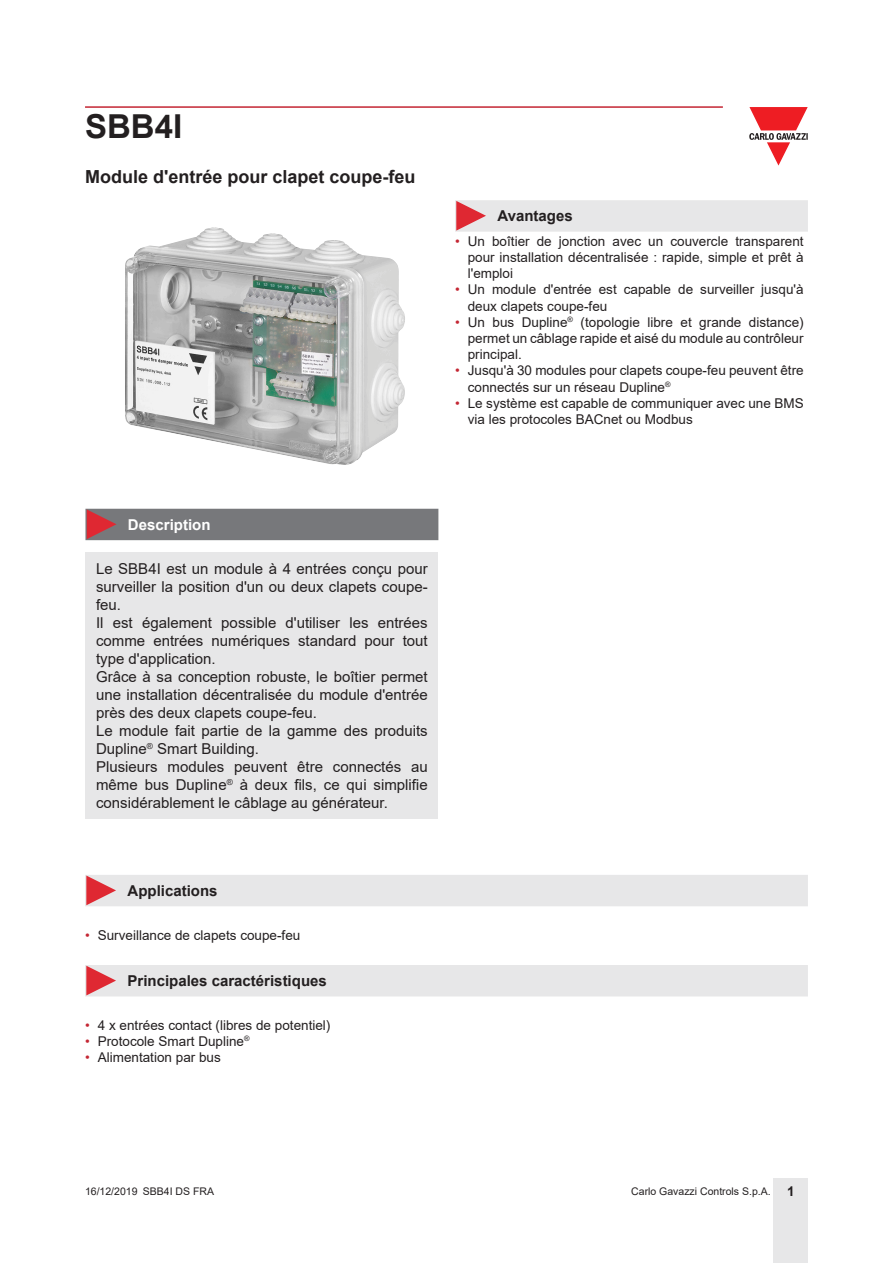
<style>
.page{position:relative;width:893px;height:1263px;background:#fff}
.page>*{position:absolute;margin:0;border:0;box-sizing:border-box;transform-origin:0 0}
.t1{font:700 33px "Arial";color:#231f20}
.Titolo02{font:700 18px "Arial";color:#231f20}
.Testo{font:15px/18px "Arial";color:#231f20;text-align:justify}
.Titolo03{font:700 15px "Arial";color:#231f20}
.Titolo04{font:700 15px "Arial";color:#fff}
.t2{font:13.5px/16.2px "Arial";color:#231f20}
.t3{font:10.5px "Arial";color:#231f20}
.s1{color:#c42633}
.s2{font-weight:700;font-size:13.5px}
</style>
<div class="page">
<hr style="left:85px;top:106px;width:638px;height:2px;background:#c42633">
<div style="left:774px;top:1178px;width:34px;height:85px;background:#e7e7e8"></div>
<svg style="left:749px;top:107px;width:59px;height:59px"></svg>
<div style="left:85px;top:552px;width:353px;height:266px;background:#e7e7e8"></div>
<img style="left:125px;top:227px;width:280px;height:238px">
<div style="left:85px;top:509px;width:353px;height:31px;background:#77787b"></div>
<div style="left:455px;top:200px;width:353px;height:32px;background:#e7e7e8"></div>
<div style="left:85px;top:875px;width:723px;height:31px;background:#e7e7e8"></div>
<div style="left:85px;top:965px;width:723px;height:31px;background:#e7e7e8"></div>
<h1 class="t1" style="left:85px;top:103px;width:99px">SBB4I</h1>
<p class="Titolo02" style="left:85px;top:164px;width:332px">Module d'entrée pour clapet coupe-feu</p>
<p class="Titolo03" style="left:497px;top:206px;width:77px">Avantages</p>
<p class="t2" style="left:468px;top:233px;width:337px;text-align:justify;text-indent:-13px"><span class="s1">•</span> Un boîtier de jonction avec un couvercle transparent pour installation décentralisée : rapide, simple et prêt à l'emploi</p>
<p class="t2" style="left:468px;top:281px;width:337px;text-indent:-13px"><span class="s1">•</span> Un module d'entrée est capable de surveiller jusqu'à deux clapets coupe-feu</p>
<p class="t2" style="left:468px;top:314px;width:337px;text-align:justify;text-indent:-13px"><span class="s1">•</span> Un bus Dupline<sup>®</sup> (topologie libre et grande distance) permet un câblage rapide et aisé du module au contrôleur principal.</p>
<p class="t2" style="left:468px;top:362px;width:337px;text-indent:-13px"><span class="s1">•</span> Jusqu'à 30 modules pour clapets coupe-feu peuvent être connectés sur un réseau Dupline<sup>®</sup></p>
<p class="t2" style="left:468px;top:395px;width:337px;text-indent:-13px"><span class="s1">•</span> Le système est capable de communiquer avec une BMS via les protocoles BACnet ou Modbus</p>
<p class="Titolo04" style="left:128px;top:514px;width:84px">Description</p>
<p class="Testo" style="left:96px;top:559px;width:333px">Le SBB4I est un module à 4 entrées conçu pour surveiller la position d'un ou deux clapets coupe&shy;feu.</p>
<p class="Testo" style="left:96px;top:613px;width:333px">Il est également possible d'utiliser les entrées comme entrées numériques standard pour tout type d'application.</p>
<p class="Testo" style="left:96px;top:667px;width:333px">Grâce à sa conception robuste, le boîtier permet une installation décentralisée du module d'entrée près des deux clapets coupe-feu.</p>
<p class="Testo" style="left:96px;top:721px;width:333px">Le module fait partie de la gamme des produits<br>Dupline<sup>®</sup> Smart Building.</p>
<p class="Testo" style="left:96px;top:757px;width:333px">Plusieurs modules peuvent être connectés au même bus Dupline<sup>®</sup> à deux fils, ce qui simplifie considérablement le câblage au générateur.</p>
<p class="Titolo03" style="left:128px;top:880px;width:92px">Applications</p>
<p class="t2" style="left:85px;top:926px;width:217px"><span class="s1">•</span> Surveillance de clapets coupe-feu</p>
<p class="Titolo03" style="left:128px;top:970px;width:201px">Principales caractéristiques</p>
<p class="t2" style="left:85px;top:1017px;width:247px"><span class="s1">•</span> 4 x entrées contact (libres de potentiel)</p>
<p class="t2" style="left:85px;top:1033px;width:166px"><span class="s1">•</span> Protocole Smart Dupline<sup>®</sup></p>
<p class="t2" style="left:85px;top:1049px;width:137px"><span class="s1">•</span> Alimentation par bus</p>
<p class="t3" style="left:85px;top:1183px;width:131px">16/12/2019 SBB4I DS FRA</p>
<p class="t3" style="left:631px;top:1183px;width:165px">Carlo Gavazzi Controls S.p.A. <span class="s2">1</span></p>
</div>
